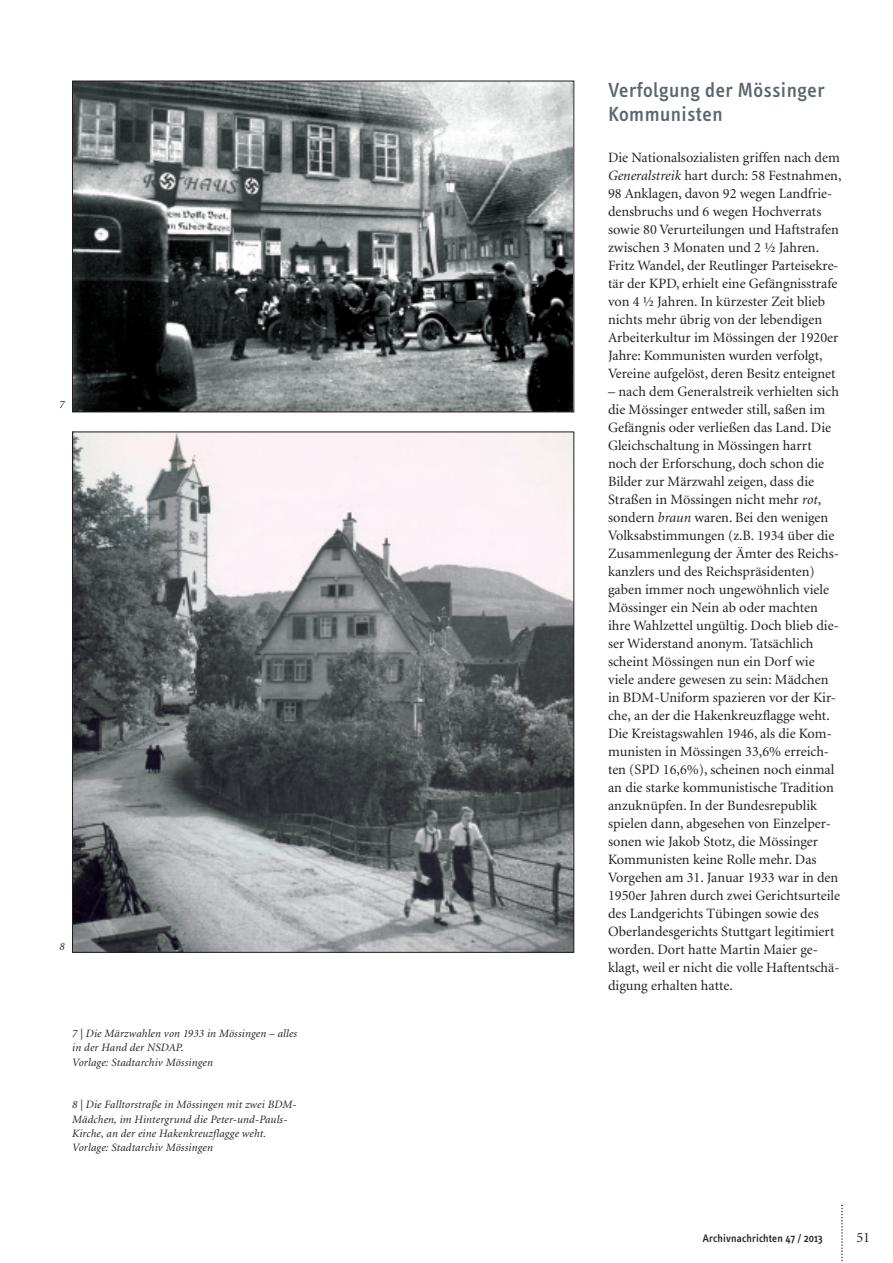
<style>
.page{position:relative;width:893px;height:1263px;background:#fff}
.page>*{position:absolute;margin:0;border:0;box-sizing:border-box;transform-origin:0 0}
.t1{font:500 21px/24px "Info Text";letter-spacing:.025em;color:#5a676e}
.t2{font:14.25px/18px "Minion";color:#231f20}
.t3{font:italic 11.25px/14.2px "Minion";letter-spacing:.015em;color:#231f20}
.t4{font:500 11.25px "Info Text";letter-spacing:.015em;color:#231f20}
.s1{font-style:italic}
</style>
<div class="page">
<svg style="left:841px;top:1204px;width:2px;height:58px"></svg>
<img style="left:74px;top:83px;width:498px;height:327px">
<img style="left:74px;top:434px;width:498px;height:516px">
<p class="t3" style="left:60px;top:398px;width:7px">7</p>
<p class="t3" style="left:60px;top:940px;width:7px">8</p>
<p class="t3" style="left:72px;top:1027px;width:226px">7 | Die Märzwahlen von 1933 in Mössingen – alles in der Hand der NSDAP.<br>Vorlage: Stadtarchiv Mössingen</p>
<p class="t3" style="left:72px;top:1098px;width:226px">8 | Die Falltorstraße in Mössingen mit zwei BDM-Mädchen, im Hintergrund die Peter-und-Pauls-Kirche, an der eine Hakenkreuzflagge weht.<br>Vorlage: Stadtarchiv Mössingen</p>
<h1 class="t1" style="left:608px;top:79px;width:218px">Verfolgung der Mössinger<br>Kommunisten</h1>
<p class="t2" style="left:608px;top:150px;width:235px">Die Nationalsozialisten griffen nach dem <span class="s1">Generalstreik</span> hart durch: 58 Festnahmen, 98 Anklagen, davon 92 wegen Landfrie&shy;densbruchs und 6 wegen Hochverrats sowie 80 Verurteilungen und Haftstrafen zwischen 3 Monaten und 2 ½ Jahren.<br>Fritz Wandel, der Reutlinger Parteisekre&shy;tär der KPD, erhielt eine Gefängnisstrafe von 4 ½ Jahren. In kürzester Zeit blieb nichts mehr übrig von der lebendigen Arbeiterkultur im Mössingen der 1920er Jahre: Kommunisten wurden verfolgt, Vereine aufgelöst, deren Besitz enteignet</p>
<p class="t2" style="left:608px;top:384px;width:233px">– nach dem Generalstreik verhielten sich die Mössinger entweder still, saßen im Gefängnis oder verließen das Land. Die Gleichschaltung in Mössingen harrt noch der Erforschung, doch schon die Bilder zur Märzwahl zeigen, dass die Straßen in Mössingen nicht mehr <span class="s1">rot</span>, sondern <span class="s1">braun</span> waren. Bei den wenigen Volksabstimmungen (z.B. 1934 über die Zusammenlegung der Ämter des Reichs&shy;kanzlers und des Reichspräsidenten) gaben immer noch ungewöhnlich viele Mössinger ein Nein ab oder machten ihre Wahlzettel ungültig. Doch blieb die&shy;ser Widerstand anonym. Tatsächlich scheint Mössingen nun ein Dorf wie viele andere gewesen zu sein: Mädchen in BDM-Uniform spazieren vor der Kir&shy;che, an der die Hakenkreuzflagge weht.<br>Die Kreistagswahlen 1946, als die Kom&shy;munisten in Mössingen 33,6% erreich&shy;ten (SPD 16,6%), scheinen noch einmal an die starke kommunistische Tradition anzuknüpfen. In der Bundesrepublik spielen dann, abgesehen von Einzelper&shy;sonen wie Jakob Stotz, die Mössinger Kommunisten keine Rolle mehr. Das Vorgehen am 31. Januar 1933 war in den 1950er Jahren durch zwei Gerichtsurteile des Landgerichts Tübingen sowie des Oberlandesgerichts Stuttgart legitimiert worden. Dort hatte Martin Maier ge&shy;klagt, weil er nicht die volle Haftentschä&shy;digung erhalten hatte.</p>
<p class="t4" style="left:703px;top:1234px;width:121px">Archivnachrichten 47 / 2013</p>
<p class="t2" style="left:856px;top:1230px;width:15px">51</p>
</div>
